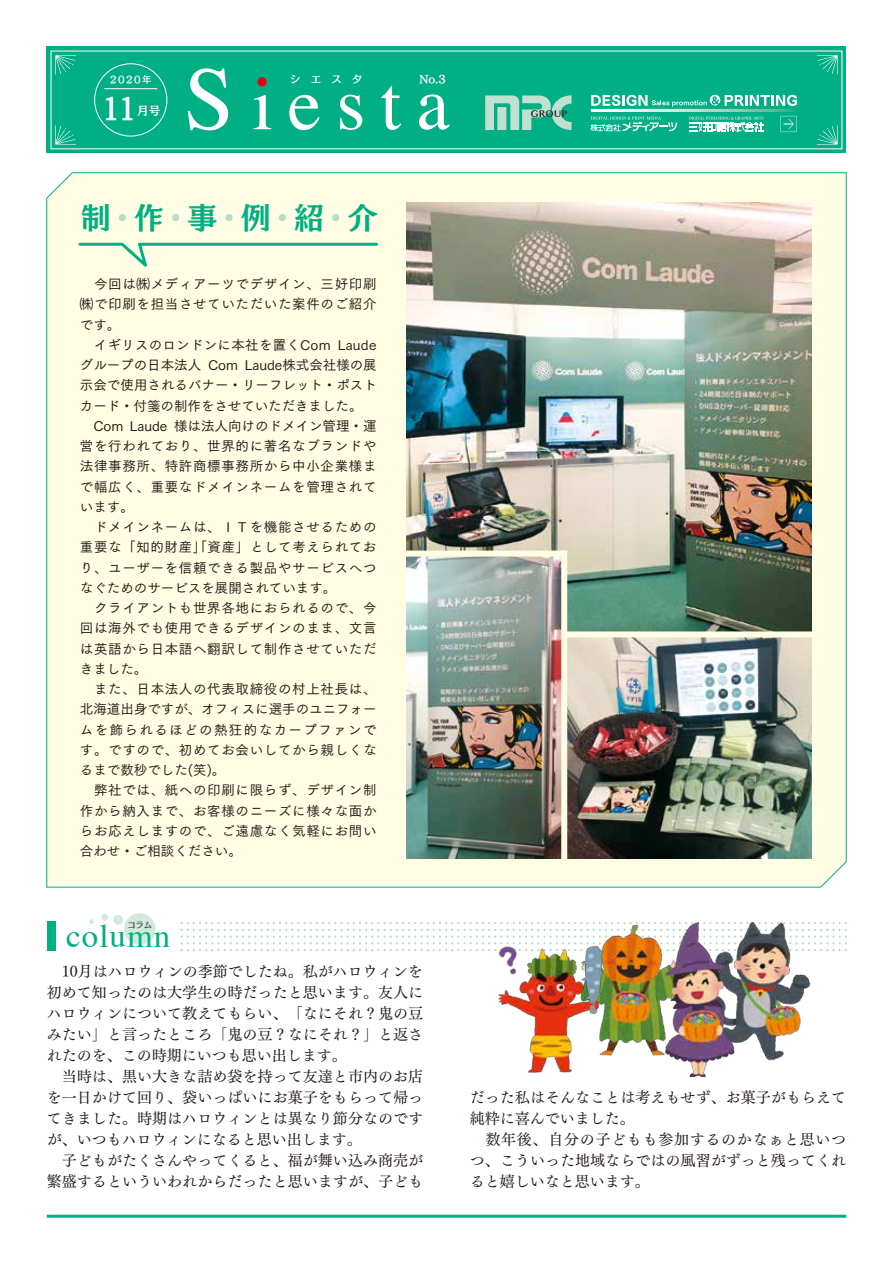
<style>
.page{position:relative;width:893px;height:1263px;background:#fff}
.page>*{position:absolute;margin:0;border:0;box-sizing:border-box;transform-origin:0 0}
.t1{font:90px "Times";color:#fff}
.t2{font:75px "Times";letter-spacing:.2em;color:#fff}
.t3{font:33px "Times";letter-spacing:.03em;color:#00af84}
.t4{font:30px "Mode Min A Large Pro B";color:#00af84}
.t5{font:28.05px "Mode Min A Large Pro D";color:#fff}
.t6{font:15px/21px "Tsuku Min Pro M";letter-spacing:.005em;color:#221815}
.t7{font:13.5px/20.2px "Tsuku Go Pro M";letter-spacing:.05em;color:#221815}
.t8{font:13.5px "Tsuku Go Pro M";color:#221815}
.t9{font:13.5px/20.2px "Tsuku Go Pro M";letter-spacing:.02em;color:#221815}
.t10{font:13.5px "Tsuku Go Pro M";letter-spacing:-.005em;color:#221815}
.t11{font:11.7px "Mode Min A Large Pro D";color:#fff}
.t12{font:10.5px "Mode Min A Large Pro D";letter-spacing:.97em;color:#fff}
.t13{font:9.3px "Mode Min A Large Pro D";letter-spacing:.15em;color:#fff}
.t14{font:8.25px "Mode Min A Large Pro B";color:#595757}
.s1{color:#b6ddc9}
</style>
<div class="page">
<div style="left:46px;top:172px;width:801px;height:716px;background:#fffde4"></div>
<div style="left:124px;top:913px;width:32px;height:32px;background:#d2eadd;border-radius:50%"></div>
<div style="left:113px;top:915px;width:10px;height:10px;background:#d2eadd;border-radius:50%"></div>
<div style="left:101px;top:914px;width:7px;height:7px;background:#d2eadd;border-radius:50%"></div>
<svg style="left:89px;top:919px;width:5px;height:5px"></svg>
<div style="left:47px;top:47px;width:799px;height:106px;background:#00af84"></div>
<svg style="left:181px;top:922px;width:665px;height:29px"></svg>
<div style="left:47px;top:921px;width:8px;height:30px;background:#00af84"></div>
<hr style="left:47px;top:1215px;width:799px;height:3px;background:#00af84">
<svg style="left:55px;top:55px;width:21px;height:20px"></svg>
<svg style="left:55px;top:125px;width:21px;height:20px"></svg>
<svg style="left:817px;top:55px;width:21px;height:20px"></svg>
<svg style="left:817px;top:125px;width:21px;height:20px"></svg>
<svg style="left:257px;top:77px;width:10px;height:10px"></svg>
<div style="left:94px;top:63px;width:73px;height:73px;border:1px solid #fff;border-radius:50%"></div>
<hr style="left:104px;top:88px;width:53px;height:1px;background:#fff">
<svg style="left:485px;top:95px;width:86px;height:35px"></svg>
<svg style="left:590px;top:95px;width:207px;height:37px"></svg>
<svg style="left:77px;top:241px;width:302px;height:33px;background:#e5f5da"></svg>
<img style="left:576px;top:922px;width:238px;height:156px">
<img style="left:492px;top:939px;width:38px;height:13px">
<img style="left:496px;top:943px;width:109px;height:131px">
<img style="left:406px;top:203px;width:405px;height:428px">
<img style="left:570px;top:637px;width:241px;height:221px">
<img style="left:397px;top:548px;width:173px;height:323px">
<div style="left:562px;top:631px;width:266px;height:6px;background:#fffde4"></div>
<h1 class="t1" style="left:184px;top:15px;width:52px">S</h1>
<p class="t12" style="left:419px;top:71px;width:28px">No.3</p>
<p class="t13" style="left:110px;top:72px;width:43px">2020年</p>
<h2 class="t2" style="left:252px;top:34px;width:199px">iesta</h2>
<p class="t12" style="left:290px;top:71px;width:74px">シエスタ</p>
<h3 class="t5" style="left:101px;top:84px;width:38px">11</h3>
<p class="t11" style="left:137px;top:101px;width:25px">月号</p>
<h3 class="t4" style="left:81px;top:192px;width:298px">制<span class="s1">・</span>作<span class="s1">・</span>事<span class="s1">・</span>例<span class="s1">・</span>紹<span class="s1">・</span>介</h3>
<p class="t7" style="left:80px;top:272px;width:298px">　今回は㈱メディアーツでデザイン、三好印刷</p>
<p class="t7" style="left:80px;top:293px;width:298px">㈱で印刷を担当させていただいた案件のご紹介</p>
<p class="t7" style="left:80px;top:313px;width:42px">です。</p>
<p class="t7" style="left:338px;top:333px;width:40px">Laude</p>
<p class="t9" style="left:245px;top:333px;width:133px;text-indent:-165px">　イギリスのロンドンに本社を置くCom<br>Laude株式会社様の展</p>
<p class="t8" style="left:80px;top:354px;width:123px">グループの日本法人</p>
<p class="t8" style="left:80px;top:374px;width:299px">示会で使用されるバナー・リーフレット・ポスト</p>
<p class="t10" style="left:80px;top:394px;width:284px">カード・付箋の制作をさせていただきました。</p>
<p class="t8" style="left:174px;top:415px;width:204px">様は法人向けのドメイン管理・運</p>
<p class="t7" style="left:208px;top:353px;width:31px">Com</p>
<p class="t7" style="left:80px;top:414px;width:298px">　Com<br>営を行われており、世界的に著名なブランドや法律事務所、特許商標事務所から中小企業様まで幅広く、重要なドメインネームを管理されています。<br>　ドメインネームは、ＩＴを機能させるための重要な「知的財産」「資産」として考えられており、ユーザーを信頼できる製品やサービスへつなぐためのサービスを展開されています。<br>　クライアントも世界各地におられるので、今回は海外でも使用できるデザインのまま、文言は英語から日本語へ翻訳して制作させていただきました。<br>　また、日本法人の代表取締役の村上社長は、北海道出身ですが、オフィスに選手のユニフォームを飾られるほどの熱狂的なカープファンです。ですので、初めてお会いしてから親しくなるまで数秒でした笑( 。(<br>　弊社では、紙への印刷に限らず、デザイン制作から納入まで、お客様のニーズに様々な面からお応えしますので、ご遠慮なく気軽にお問い合わせ・ご相談ください。</p>
<p class="t7" style="left:130px;top:414px;width:39px">Laude</p>
<p class="t14" style="left:127px;top:917px;width:26px">コラム</p>
<h3 class="t3" style="left:66px;top:905px;width:105px">column</h3>
<p class="t6" style="left:47px;top:959px;width:378px">　10月はハロウィンの季節でしたね。私がハロウィンを初めて知ったのは大学生の時だったと思います。友人にハロウィンについて教えてもらい、「なにそれ？鬼の豆みたい」と言ったところ「鬼の豆？なにそれ？」と返されたのを、この時期にいつも思い出します。<br>　当時は、黒い大きな詰め袋を持って友達と市内のお店を一日かけて回り、袋いっぱいにお菓子をもらって帰ってきました。時期はハロウィンとは異なり節分なのですが、いつもハロウィンになると思い出します。<br>　子どもがたくさんやってくると、福が舞い込み商売が繁盛するといういわれからだったと思いますが、子ども</p>
<p class="t6" style="left:470px;top:1085px;width:378px">だった私はそんなことは考えもせず、お菓子がもらえて純粋に喜んでいました。<br>　数年後、自分の子どもも参加するのかなぁと思いつつ、こういった地域ならではの風習がずっと残ってくれると嬉しいなと思います。</p>
</div>
